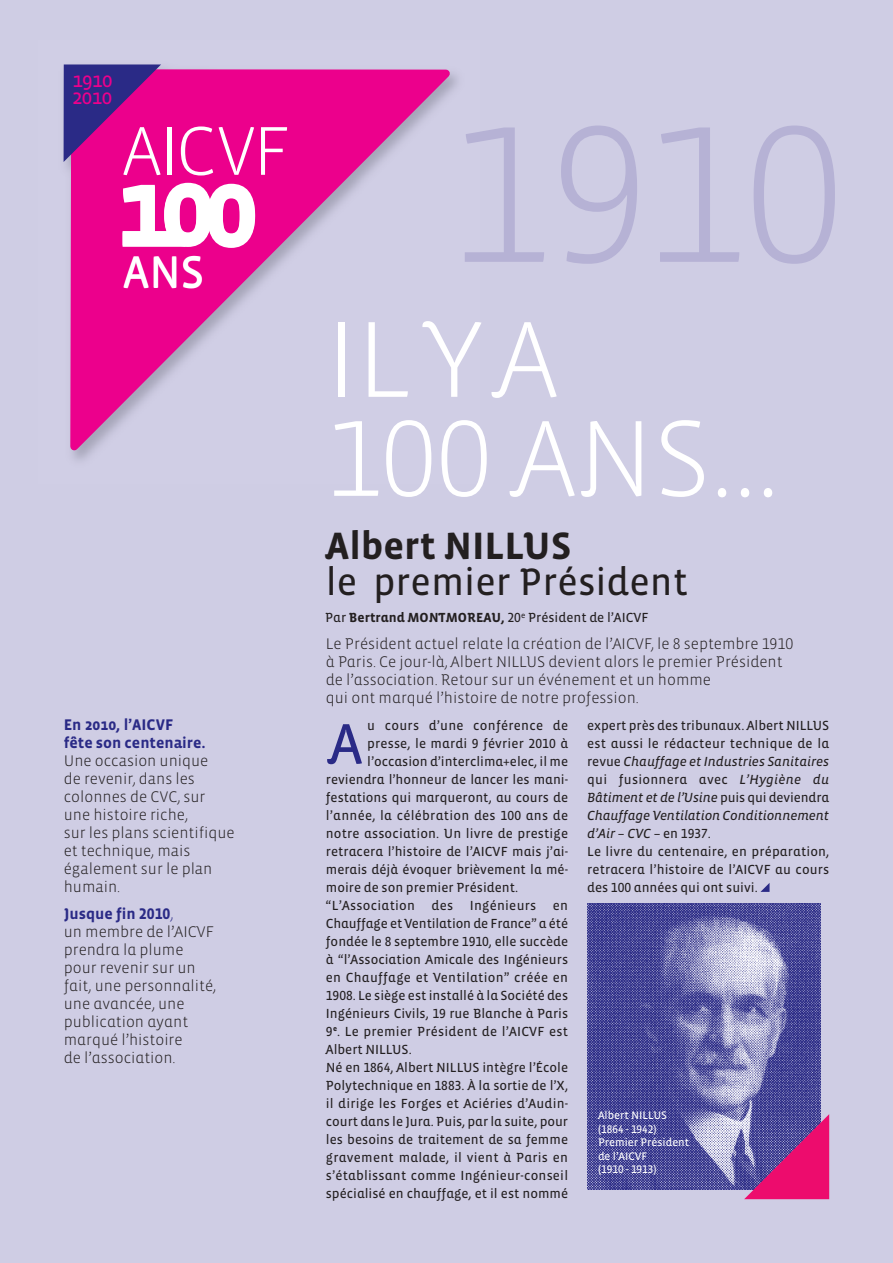
<style>
.page{position:relative;width:893px;height:1263px;background:#cfcde4}
.page>*{position:absolute;margin:0;border:0;box-sizing:border-box;transform-origin:0 0}
.t1{font:300 199.2px "Vista Sans Alt";color:#b6b2d5}
.t2{font:300 110.7px/99px "Vista Sans Alt";color:#fff}
.t3{font:300 70.65px "Vista Sans";letter-spacing:-.04em;color:#fff}
.t4{font:58.5px "Vista Sans Alt Reg";color:#2a2a86}
.t5{font:45.6px "Vista Sans Reg";color:#fff}
.t6{font:39px "Vista Sans Alt Reg";color:#231f20}
.t7{font:700 39px "Vista Sans Alt";color:#231f20}
.t8{font:21px/17.9px "Vista Sans Reg";letter-spacing:-.025em;color:#ec008c}
.t9{font:300 15.75px/18px "Vista Sans Alt";color:#231f20}
.t10{font:300 15.75px/18px "Vista Sans";color:#231f20}
.t11{font:700 15.75px/18px "Vista Sans";color:#2a2a86}
.t12{font:13.5px/18px "Vista Sans Alt Reg";color:#231f20}
.t13{font:13.5px "Vista Sans Alt Reg";letter-spacing:.02em;color:#231f20}
.t14{font:13.5px/18px "Vista Sans Alt Reg Ita";letter-spacing:-.005em;color:#231f20}
.t15{font:11.25px/13.5px "Vista Sans Alt Reg";color:#fff}
.s1{font-weight:700;color:#2a2a86}
.s2{color:#2a2a86}
.s3{font-size:127.05px}
.s4{font-family:"Vista Sans Alt";font-weight:700}
.s5{font-family:"Vista Sans Alt Reg"}
.s6{font-family:"Vista Sans Alt Reg Ita"}
</style>
<div class="page">
<svg style="left:66px;top:68px;width:384px;height:382px"></svg>
<svg style="left:123px;top:183px;width:132px;height:65px;background:#f8a6d7"></svg>
<svg style="left:64px;top:64px;width:97px;height:98px;background:#8a1689"></svg>
<svg style="left:760px;top:883px;width:9px;height:9px"></svg>
<img style="left:587px;top:904px;width:233px;height:286px">
<svg style="left:744px;top:1114px;width:85px;height:85px;background:#a33387"></svg>
<h3 class="t8" style="left:72px;top:73px;width:42px">1910<br>2010</h3>
<h3 class="t3" style="left:122px;top:120px;width:169px">AICVF</h3>
<h3 class="t5" style="left:123px;top:256px;width:82px">ANS</h3>
<p class="t11" style="left:64px;top:717px;width:143px">En 2010, l’AICVF fête son centenaire.</p>
<p class="t10" style="left:64px;top:753px;width:172px">Une occasion unique<br>de revenir, dans les colonnes de CVC, sur une histoire riche,<br>sur les plans scientifique et technique, mais également sur le plan humain.</p>
<p class="t9" style="left:64px;top:906px;width:154px"><span class="s1">Jusque fin 2010</span><span class="s2">,<br></span>un membre de l’AICVF prendra la plume pour revenir sur un fait, une personnalité, une avancée, une publication ayant marqué l’histoire<br>de l’association.</p>
<h1 class="t1" style="left:450px;top:114px;width:396px">1910</h1>
<h2 class="t2" style="left:326px;top:318px;width:456px">ILYA<br>100 ANS<span class="s3">…</span></h2>
<h3 class="t7" style="left:326px;top:529px;width:247px">Albert NILLUS</h3>
<h3 class="t6" style="left:326px;top:566px;width:364px">le premier Président</h3>
<p class="t12" style="left:325px;top:609px;width:325px">Par <span class="s4">Bertrand MONTMOREAU,</span> 20<sup>e</sup> Président de l’AICVF</p>
<p class="t9" style="left:326px;top:636px;width:469px">Le Président actuel relate la création de l’AICVF, le 8 septembre 1910 à Paris. Ce jour-là, Albert NILLUS devient alors le premier Président de l’association. Retour sur un événement et un homme<br>qui ont marqué l’histoire de notre profession.</p>
<p class="t13" style="left:367px;top:720px;width:202px">u cours d’une conférence de</p>
<p class="t12" style="left:367px;top:735px;width:202px">presse, le mardi 9 février 2010 à</p>
<p class="t12" style="left:367px;top:753px;width:202px">l’occasion d’interclima+elec, il me</p>
<p class="t12" style="left:326px;top:771px;width:244px">reviendra l’honneur de lancer les mani-</p>
<p class="t12" style="left:326px;top:789px;width:244px">festations qui marqueront, au cours de</p>
<p class="t13" style="left:326px;top:810px;width:244px">l’année, la célébration des 100 ans de</p>
<p class="t12" style="left:326px;top:825px;width:244px">notre association. Un livre de prestige</p>
<p class="t12" style="left:326px;top:843px;width:244px">retracera l’histoire de l’AICVF mais j’ai-</p>
<p class="t12" style="left:326px;top:861px;width:244px">merais déjà évoquer brièvement la mé-</p>
<p class="t12" style="left:326px;top:879px;width:194px">moire de son premier Président.</p>
<p class="t13" style="left:326px;top:900px;width:244px">“L’Association des Ingénieurs en</p>
<p class="t12" style="left:326px;top:915px;width:244px">Chauf fage et Ventilation de France” a été</p>
<p class="t12" style="left:326px;top:933px;width:244px">fondée le 8 septembre 1910, elle succède</p>
<p class="t12" style="left:326px;top:951px;width:244px">à “l’Association Amicale des Ingénieurs</p>
<p class="t13" style="left:326px;top:972px;width:244px">en Chauffage et Ventilation” créée en</p>
<p class="t12" style="left:326px;top:987px;width:244px">1908. Le siège est installé à la Société des</p>
<p class="t12" style="left:326px;top:1005px;width:244px">Ingénieurs Civils, 19 rue Blanche à Paris</p>
<p class="t12" style="left:326px;top:1023px;width:244px">9<sup>e</sup>. Le premier Président de l’AICVF est</p>
<p class="t12" style="left:326px;top:1041px;width:87px">Albert NILLUS.</p>
<p class="t12" style="left:326px;top:1059px;width:244px">Né en 1864, Albert NILLUS intègre l’École</p>
<p class="t12" style="left:326px;top:1077px;width:244px">Polytechnique en 1883. À la sortie de l’X,</p>
<p class="t12" style="left:326px;top:1095px;width:244px">il dirige les Forges et Aciéries d’Audin-</p>
<p class="t12" style="left:326px;top:1113px;width:244px">court dans le Jura. Puis, par la suite, pour</p>
<p class="t12" style="left:326px;top:1131px;width:244px">les besoins de traitement de sa femme</p>
<p class="t13" style="left:326px;top:1152px;width:244px">gravement malade, il vient à Paris en</p>
<p class="t12" style="left:326px;top:1167px;width:244px">s’établissant comme Ingénieur-conseil</p>
<p class="t12" style="left:326px;top:1185px;width:244px">spécialisé en chauffage, et il est nommé</p>
<h3 class="t4" style="left:329px;top:720px;width:35px">A</h3>
<p class="t12" style="left:587px;top:717px;width:244px">expert près des tribunaux. Albert NILLUS est aussi le rédacteur technique de la</p>
<p class="t14" style="left:587px;top:753px;width:244px"><span class="s5">revue</span> Chauffage et Industries Sanitaires</p>
<p class="t13" style="left:587px;top:774px;width:244px">qui fusionnera avec <span class="s6">L’Hygiène du</span></p>
<p class="t14" style="left:587px;top:789px;width:244px">Bâtiment et de l’Usine <span class="s5">puis qui deviendra<br></span>Chauffage Ventilation Conditionnement</p>
<p class="t12" style="left:587px;top:825px;width:244px"><span class="s6">d’Air</span> – <span class="s6">CVC</span> – en 1937.<br>Le livre du centenaire, en préparation, retracera l’histoire de l’AICVF au cours des 100 années qui ont suivi.</p>
<p class="t15" style="left:598px;top:1110px;width:93px">Albert NILLUS (1864 - 1942)<br>Premier Président de l’AICVF<br>(1910 - 1913)</p>
</div>
